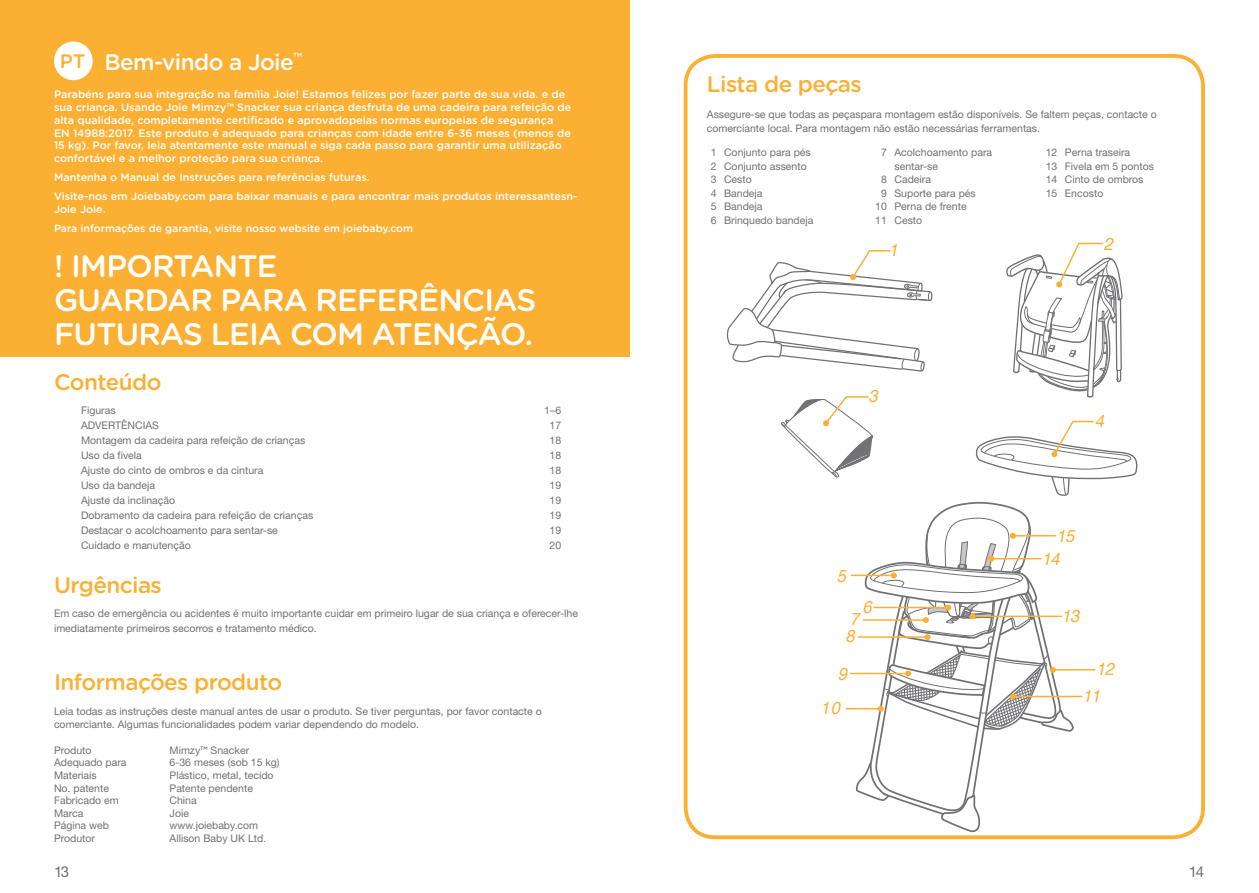
<style>
.page{position:relative;width:1259px;height:893px;background:#fff}
.page>*{position:absolute;margin:0;border:0;box-sizing:border-box;transform-origin:0 0}
.t1{font:500 31.05px/34px "Gotham Rounded";letter-spacing:-.025em;color:#fff}
.t2{font:500 22.5px "Gotham Rounded";letter-spacing:-.025em;color:#fbb033}
.t3{font:500 22.5px "Gotham Rounded";letter-spacing:-.025em;color:#fff}
.t4{font:500 19.5px "Gotham Rounded";color:#fbb033}
.t5{font:italic 17.4px/17.2px "Helvetica";letter-spacing:-.025em;color:#fbb033;scale:.95 1}
.t6{font:15px "Helvetica Neue LT Std";color:#717074}
.t7{font:500 10.8px/12.8px "Gotham Rounded";color:#fff}
.t8{font:10.5px/13.5px "Helvetica Neue LT Std";color:#717074}
.t9{font:500 10.5px "Gotham Rounded";color:#fff}
.s1{font-family:"Gotham Rounded";font-weight:500;font-size:10.8px}
</style>
<div class="page">
<div style="left:683px;top:54px;width:522px;height:785px;border:4px solid #fbb033;border-radius:30px"></div>
<div style="left:0;top:0;width:629px;height:357px;background:#fbb033"></div>
<div style="left:54px;top:42px;width:39px;height:38px;background:#fff;border-radius:50%"></div>
<svg style="left:726px;top:242px;width:412px;height:590px"></svg>
<h3 class="t4" style="left:60px;top:47px;width:27px">PT</h3>
<h2 class="t3" style="left:104px;top:46px;width:199px">Bem-vindo a Joie<sup>™</sup></h2>
<p class="t7" style="left:54px;top:88px;width:519px">Parabéns para sua integração na família Joie! Estamos felizes por fazer parte de sua vida. e de sua criança. Usando Joie Mimzy™ Snacker sua criança desfruta de uma cadeira para refeição de alta qualidade, completamente certificado e aprovadopelas normas europeias de segurança EN 14988:2017. Este produto é adequado para crianças com idade entre 6-36 meses (menos de 15 kg). Por favor, leia atentamente este manual e siga cada passo para garantir uma utilização confortável e a melhor proteção para sua criança.</p>
<p class="t7" style="left:54px;top:167px;width:525px;line-height:19.2px">Mantenha o Manual de Instruções para referências futuras.<br>Visite-nos em Joiebaby.com para baixar manuais e para encontrar mais produtos interessantesn-</p>
<p class="t7" style="left:54px;top:202px;width:53px">Joie Joie.</p>
<p class="t9" style="left:54px;top:221px;width:361px">Para informações de garantia, visite nosso website em joiebaby.com</p>
<h1 class="t1" style="left:54px;top:248px;width:484px">! IMPORTANTE<br>GUARDAR PARA REFERÊNCIAS<br>FUTURAS LEIA COM ATENÇÃO.</h1>
<h2 class="t2" style="left:54px;top:366px;width:109px">Conteúdo</h2>
<p class="t8" style="left:81px;top:403px;width:36px">Figuras</p>
<p class="t8" style="left:544px;top:403px;width:18px">1–6</p>
<p class="t8" style="left:81px;top:418px;width:79px">ADVERTÊNCIAS</p>
<p class="t8" style="left:549px;top:418px;width:13px">17</p>
<p class="t8" style="left:81px;top:433px;width:226px">Montagem da cadeira para refeição de crianças</p>
<p class="t8" style="left:549px;top:433px;width:13px">18</p>
<p class="t8" style="left:81px;top:448px;width:62px">Uso da fivela</p>
<p class="t8" style="left:549px;top:448px;width:13px">18</p>
<p class="t8" style="left:81px;top:463px;width:184px">Ajuste do cinto de ombros e da cintura</p>
<p class="t8" style="left:549px;top:463px;width:13px">18</p>
<p class="t8" style="left:81px;top:478px;width:76px">Uso da bandeja</p>
<p class="t8" style="left:549px;top:478px;width:13px">19</p>
<p class="t8" style="left:81px;top:493px;width:96px">Ajuste da inclinação</p>
<p class="t8" style="left:549px;top:493px;width:13px">19</p>
<p class="t8" style="left:81px;top:508px;width:234px">Dobramento da cadeira para refeição de crianças</p>
<p class="t8" style="left:549px;top:508px;width:13px">19</p>
<p class="t8" style="left:81px;top:523px;width:198px">Destacar o acolchoamento para sentar-se</p>
<p class="t8" style="left:549px;top:523px;width:13px">19</p>
<p class="t8" style="left:81px;top:538px;width:111px">Cuidado e manutenção</p>
<p class="t8" style="left:549px;top:538px;width:13px">20</p>
<h2 class="t2" style="left:54px;top:569px;width:109px">Urgências</h2>
<p class="t8" style="left:54px;top:606px;width:525px;line-height:15px">Em caso de emergência ou acidentes é muito importante cuidar em primeiro lugar de sua criança e oferecer-lhe imediatamente primeiros secorros e tratamento médico.</p>
<h2 class="t2" style="left:54px;top:666px;width:230px">Informações produto</h2>
<p class="t8" style="left:54px;top:704px;width:489px">Leia todas as instruções deste manual antes de usar o produto. Se tiver perguntas, por favor contacte o comerciante. Algumas funcionalidades podem variar dependendo do modelo.</p>
<p class="t8" style="left:54px;top:743px;width:39px">Produto</p>
<p class="t8" style="left:170px;top:743px;width:81px">Mimzy<span class="s1">™</span> Snacker</p>
<p class="t8" style="left:54px;top:756px;width:74px">Adequado para</p>
<p class="t8" style="left:169px;top:756px;width:112px">6-36 meses (sob 15 kg)</p>
<p class="t8" style="left:54px;top:768px;width:44px">Materiais</p>
<p class="t8" style="left:169px;top:768px;width:106px">Plástico, metal, tecido</p>
<p class="t8" style="left:54px;top:781px;width:57px">No. patente</p>
<p class="t8" style="left:169px;top:781px;width:85px">Patente pendente</p>
<p class="t8" style="left:54px;top:793px;width:66px">Fabricado em</p>
<p class="t8" style="left:169px;top:793px;width:29px">China</p>
<p class="t8" style="left:54px;top:806px;width:31px">Marca</p>
<p class="t8" style="left:169px;top:806px;width:21px">Joie</p>
<p class="t8" style="left:54px;top:819px;width:57px">Página web</p>
<p class="t8" style="left:169px;top:819px;width:90px">www.joiebaby.com</p>
<p class="t8" style="left:54px;top:831px;width:43px">Produtor</p>
<p class="t8" style="left:169px;top:831px;width:98px">Allison Baby UK Ltd.</p>
<h2 class="t2" style="left:707px;top:68px;width:156px">Lista de peças</h2>
<p class="t8" style="left:707px;top:107px;width:451px">Assegure-se que todas as peçaspara montagem estão disponíveis. Se faltem peças, contacte o comerciante local. Para montagem não estão necessárias ferramentas.</p>
<p class="t8" style="left:711px;top:146px;width:104px">1 Conjunto para pés<br>2 Conjunto assento<br>3 Cesto<br>4 Bandeja<br>5 Bandeja<br>6 Brinquedo bandeja</p>
<p class="t8" style="left:881px;top:146px;width:112px">7 Acolchoamento para</p>
<p class="t8" style="left:894px;top:159px;width:45px">sentar-se</p>
<p class="t8" style="left:881px;top:173px;width:51px">8 Cadeira</p>
<p class="t8" style="left:881px;top:186px;width:96px">9 Suporte para pés</p>
<p class="t8" style="left:875px;top:200px;width:93px">10 Perna de frente</p>
<p class="t8" style="left:875px;top:213px;width:48px">11 Cesto</p>
<h3 class="t5" style="left:889px;top:242px;width:11px">1</h3>
<p class="t8" style="left:1045px;top:146px;width:110px">12 Perna traseira<br>13 Fivela em 5 pontos<br>14 Cinto de ombros<br>15 Encosto</p>
<h3 class="t5" style="left:1103px;top:235px;width:11px">2</h3>
<h3 class="t5" style="left:868px;top:388px;width:11px">3</h3>
<h3 class="t5" style="left:1095px;top:413px;width:11px">4</h3>
<h3 class="t5" style="left:1041px;top:525px;width:36px;line-height:23px;text-indent:15px">15<br>14</h3>
<h3 class="t5" style="left:837px;top:568px;width:11px">5</h3>
<h3 class="t5" style="left:845px;top:610px;width:16px">7<br>8</h3>
<h3 class="t5" style="left:820px;top:656px;width:29px;line-height:35px;text-indent:17px">9<br>10</h3>
<h3 class="t5" style="left:1082px;top:656px;width:35px;line-height:26.8px;text-indent:14px">12<br>11</h3>
<h3 class="t5" style="left:862px;top:598px;width:11px">6</h3>
<h3 class="t5" style="left:1061px;top:608px;width:20px">13</h3>
<h3 class="t6" style="left:54px;top:862px;width:17px">13</h3>
<h3 class="t6" style="left:1189px;top:862px;width:17px">14</h3>
</div>
